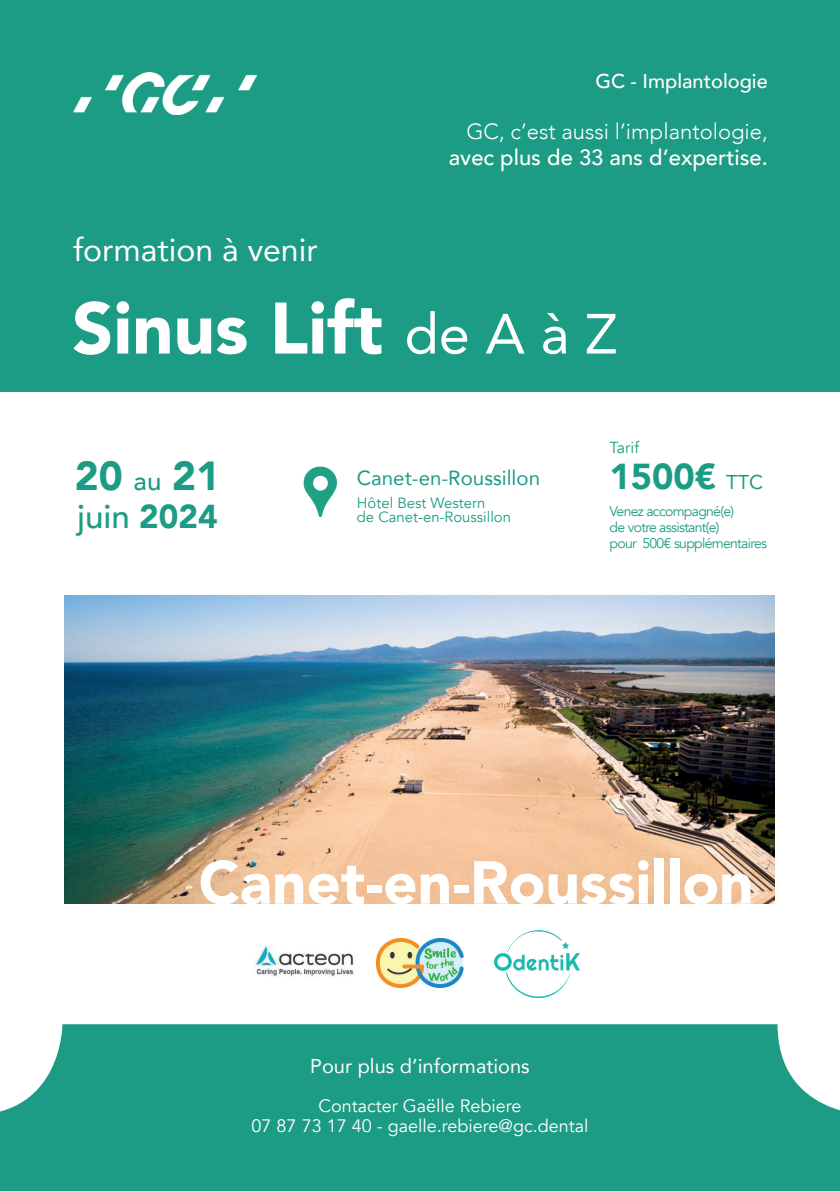
<style>
.page{position:relative;width:840px;height:1191px;background:#fff}
.page>*{position:absolute;margin:0;border:0;box-sizing:border-box;transform-origin:0 0}
.t1{font:900 72px "Avenir";color:#fff}
.t2{font:900 60px "Avenir";color:#fff}
.t3{font:900 40.4px "Avenir";color:#1c9c84}
.t4{font:900 36px "Avenir";color:#1c9c84}
.t5{font:500 33.2px "Avenir";color:#1c9c84}
.t6{font:32px "Avenir";color:#fff}
.t7{font:300 22px "Avenir";color:#fff}
.t8{font:500 22px "Avenir";color:#fff}
.t9{font:20.4px "Avenir";color:#1c9c84}
.t10{font:20px "Avenir";color:#fff}
.t11{font:500 20px "Avenir";color:#fff}
.t12{font:18px/20px "Avenir";color:#fff;text-align:center}
.t13{font:16px "Avenir";color:#1c9c84}
.t14{font:14.8px/14px "Avenir";color:#1c9c84}
.t15{font:14px/16px "Avenir";letter-spacing:-.05em;color:#1c9c84}
.s1{font-weight:400;font-size:56px}
.s2{font-weight:500;font-size:25.8px}
.s3{font-weight:900}
.s4{font-weight:400;font-size:20px}
</style>
<div class="page">
<div style="left:0;top:0;width:839px;height:391px;background:#1c9c84"></div>
<div style="left:0;top:1024px;width:839px;height:167px;background:#1c9c84"></div>
<img style="left:73px;top:72px;width:184px;height:43px">
<img style="left:65px;top:595px;width:709px;height:308px">
<img style="left:303px;top:466px;width:35px;height:52px">
<img style="left:376px;top:938px;width:87px;height:49px">
<img style="left:494px;top:930px;width:85px;height:67px">
<img style="left:255px;top:945px;width:99px;height:32px">
<h3 class="t6" style="left:73px;top:224px;width:246px">formation à venir</h3>
<h3 class="t11" style="left:595px;top:64px;width:174px">GC - Implantologie</h3>
<h3 class="t7" style="left:466px;top:118px;width:303px">GC, c’est aussi l’implantologie,</h3>
<h3 class="t8" style="left:448px;top:138px;width:320px">avec plus de 33 ans d’expertise.</h3>
<h1 class="t1" style="left:72px;top:267px;width:546px">Sinus Lift <span class="s1">de A à Z</span></h1>
<h3 class="t3" style="left:75px;top:441px;width:147px">20 <span class="s2">au</span> 21</h3>
<h3 class="t5" style="left:77px;top:488px;width:142px">juin <span class="s3">2024</span></h3>
<p class="t13" style="left:609px;top:438px;width:31px">Tarif</p>
<h3 class="t4" style="left:609px;top:445px;width:155px">1500€ <span class="s4">TTC</span></h3>
<h3 class="t9" style="left:356px;top:462px;width:184px">Canet-en-Roussillon</h3>
<p class="t14" style="left:356px;top:496px;width:155px">Hôtel Best Western<br>de Canet-en-Roussillon</p>
<p class="t15" style="left:609px;top:503px;width:159px">Venez accompagné(e)<br>de votre assistant(e)<br>pour 500€ supplémentaires</p>
<h2 class="t2" style="left:198px;top:831px;width:556px">Canet-en-Roussillon</h2>
<h3 class="t10" style="left:310px;top:1049px;width:221px">Pour plus d’informations</h3>
<p class="t12" style="left:251px;top:1096px;width:338px">Contacter Gaëlle Rebiere<br>07 87 73 17 40 - gaelle.rebiere@gc.dental</p>
</div>
